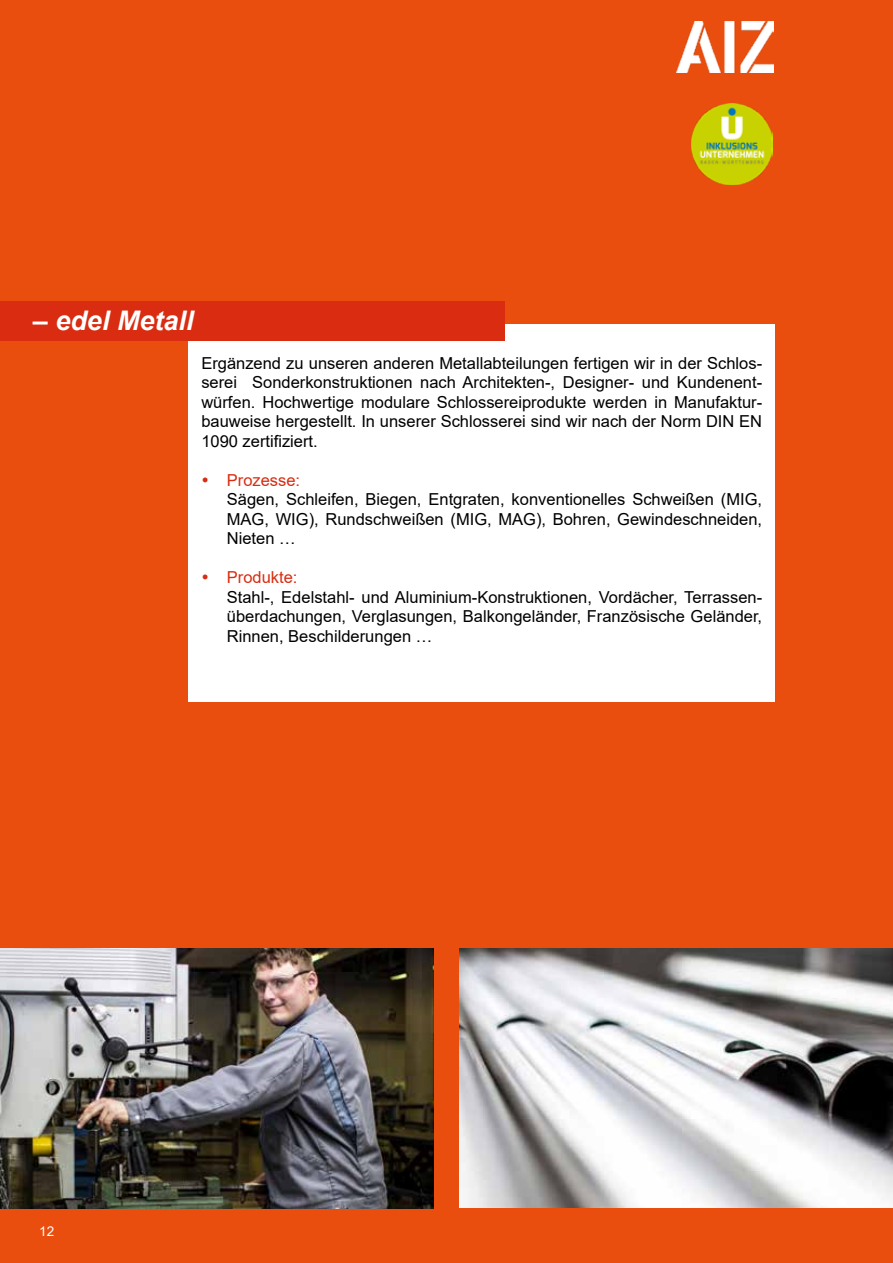
<style>
.page{position:relative;width:893px;height:1263px;background:#e94e0f}
.page>*{position:absolute;margin:0;border:0;box-sizing:border-box;transform-origin:0 0}
.t1{font:italic 700 27px "Arial";color:#fff}
.t2{font:16.5px/19.5px "Arial";color:#000;text-align:justify}
.t3{font:16.5px "Arial";color:#d92c10}
.t4{font:13.5px "Arial";color:#fff}
</style>
<div class="page">
<img style="left:676px;top:21px;width:98px;height:51px">
<img style="left:692px;top:104px;width:81px;height:81px">
<img style="left:459px;top:948px;width:434px;height:260px">
<img style="left:0;top:948px;width:434px;height:261px">
<div style="left:189px;top:324px;width:586px;height:378px;background:#fff"></div>
<div style="left:0;top:301px;width:505px;height:39px;background:#d92c10"></div>
<h1 class="t1" style="left:33px;top:303px;width:162px">– edel Metall</h1>
<p class="t2" style="left:201px;top:353px;width:562px">Ergänzend zu unseren anderen Metallabteilungen fertigen wir in der Schlos&shy;serei Sonderkonstruktionen nach Architekten-, Designer- und Kundenent&shy;würfen. Hochwertige modulare Schlossereiprodukte werden in Manufaktur&shy;bauweise hergestellt. In unserer Schlosserei sind wir nach der Norm DIN EN 1090 zertifiziert.</p>
<p class="t3" style="left:227px;top:469px;width:75px">Prozesse:</p>
<p class="t2" style="left:227px;top:490px;width:537px">Sägen, Schleifen, Biegen, Entgraten, konventionelles Schweißen (MIG, MAG, WIG), Rundschweißen (MIG, MAG), Bohren, Gewindeschneiden, Nieten …</p>
<p class="t3" style="left:227px;top:566px;width:72px">Produkte:</p>
<p class="t2" style="left:227px;top:587px;width:537px">Stahl-, Edelstahl- und Aluminium-Konstruktionen, Vordächer, Terrassen&shy;überdachungen, Verglasungen, Balkongeländer, Französische Geländer, Rinnen, Beschilderungen …</p>
<p class="t4" style="left:39px;top:1222px;width:17px">12</p>
</div>
